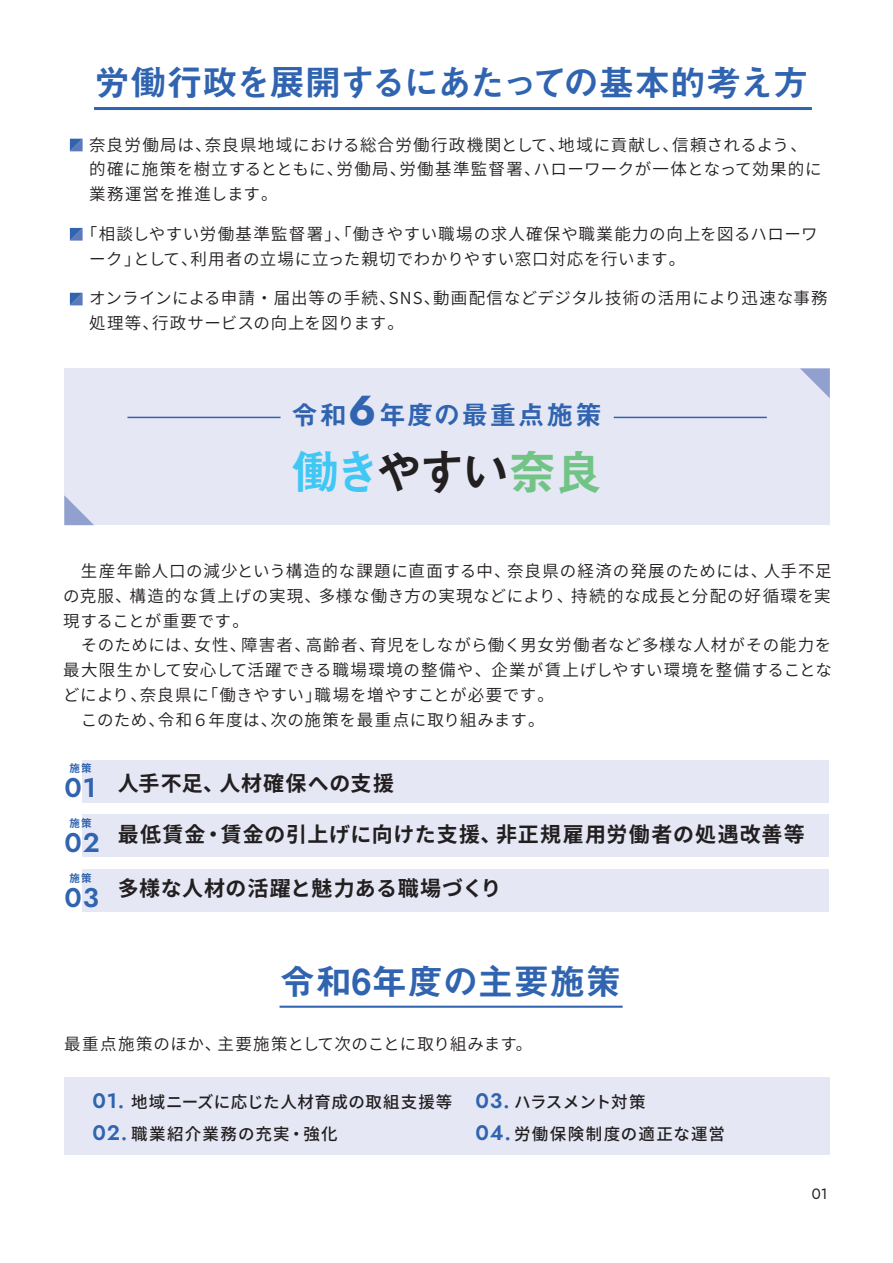
<style>
.page{position:relative;width:893px;height:1263px;background:#fff}
.page>*{position:absolute;margin:0;border:0;box-sizing:border-box;transform-origin:0 0}
.t1{font:48px "Midashi Go Pro MB31";letter-spacing:-.095em;color:#231f20}
.t2{font:36px "Midashi Go Pro MB31";letter-spacing:-.055em;color:#3064b0}
.t3{font:36px "Midashi Go Pro MB31";color:#3064b0}
.t4{font:27px "Midashi Go Pro MB31";letter-spacing:.045em;color:#3064b0}
.t5{font:27px "Jost Semi";color:#3064b0}
.t6{font:700 21px "Gen Shin Gothic";letter-spacing:.035em;color:#231f20}
.t7{font:16.5px/24.8px "Gen Shin Gothic";letter-spacing:.04em;color:#231f20}
.t8{font:500 16.5px/31px "Gen Shin Gothic";letter-spacing:.055em;color:#231f20}
.t9{font:500 16.5px "Gen Shin Gothic";letter-spacing:.035em;color:#231f20}
.t10{font:500 16.5px "Gen Shin Gothic";letter-spacing:.08em;color:#231f20}
.t11{font:15px "Jost";color:#231f20}
.t12{font:700 10.5px "Gen Shin Gothic";color:#3064b0}
.s1{font-family:"Jost";font-weight:700;font-size:42px}
.s2{color:#40c7f4}
.s3{color:#72c386}
.s4{font-family:"Jost Semi";font-weight:400;font-size:27px;color:#3064b0}
.s5{font-family:"Jost Semi";font-weight:400;font-size:21px;color:#3064b0}
</style>
<div class="page">
<div style="left:64px;top:1077px;width:766px;height:78px;background:#e5e8f4"></div>
<div style="left:82px;top:814px;width:746px;height:43px;background:#e5e8f4"></div>
<div style="left:82px;top:869px;width:746px;height:43px;background:#e5e8f4"></div>
<div style="left:82px;top:760px;width:746px;height:42px;background:#e5e8f4"></div>
<div style="left:64px;top:368px;width:766px;height:157px;background:#e5e8f4"></div>
<hr style="left:127px;top:417px;width:154px;height:1px;background:#3064b0">
<hr style="left:614px;top:417px;width:153px;height:1px;background:#3064b0">
<svg style="left:800px;top:368px;width:30px;height:30px"></svg>
<svg style="left:64px;top:495px;width:30px;height:30px"></svg>
<svg style="left:70px;top:139px;width:13px;height:12px"></svg>
<svg style="left:70px;top:228px;width:13px;height:13px"></svg>
<svg style="left:70px;top:293px;width:13px;height:12px"></svg>
<hr style="left:94px;top:107px;width:718px;height:3px;background:#3064b0">
<hr style="left:280px;top:1006px;width:343px;height:2px;background:#3064b0">
<p class="t2" style="left:94px;top:53px;width:716px">労働行政を展開するにあたっての基本的考え方</p>
<p class="t7" style="left:89px;top:132px;width:734px">奈良労働局は、奈良県地域における総合労働行政機関として、地域に貢献し、信頼されるよう、的確に施策を樹立するとともに、労働局、労働基準監督署、ハローワークが一体となって効果的に業務運営を推進します。</p>
<p class="t7" style="left:89px;top:221px;width:730px;text-indent:-8px">「相談しやすい労働基準監督署」、「働きやすい職場の求人確保や職業能力の向上を図るハローワーク」として、利用者の立場に立った親切でわかりやすい窓口対応を行います。</p>
<p class="t7" style="left:89px;top:286px;width:740px">オンラインによる申請・届出等の手続、SNS、動画配信などデジタル技術の活用により迅速な事務処理等、行政サービスの向上を図ります。</p>
<p class="t4" style="left:291px;top:393px;width:312px">令和<span class="s1">6</span>年度の最重点施策</p>
<p class="t1" style="left:292px;top:434px;width:313px"><span class="s2">働き</span>やすい<span class="s3">奈良</span></p>
<p class="t7" style="left:63px;top:559px;width:770px">　生産年齢人口の減少という構造的な課題に直面する中、奈良県の経済の発展のためには、人手不足の克服、構造的な賃上げの実現、多様な働き方の実現などにより、持続的な成長と分配の好循環を実現することが重要です。<br>　そのためには、女性、障害者、高齢者、育児をしながら働く男女労働者など多様な人材がその能力を最大限生かして安心して活躍できる職場環境の整備や、企業が賃上げしやすい環境を整備することなどにより、奈良県に「働きやすい」職場を増やすことが必要です。<br>　このため、令和６年度は、次の施策を最重点に取り組みます。</p>
<p class="t12" style="left:69px;top:761px;width:24px">施策</p>
<p class="t6" style="left:64px;top:767px;width:331px"><span class="s4">01</span> 人手不足、人材確保への支援</p>
<p class="t6" style="left:118px;top:819px;width:688px">最低賃金・賃金の引上げに向けた支援、非正規雇用労働者の処遇改善等</p>
<p class="t6" style="left:118px;top:872px;width:385px">多様な人材の活躍と魅力ある職場づくり</p>
<p class="t12" style="left:69px;top:815px;width:24px">施策</p>
<p class="t5" style="left:64px;top:824px;width:37px">02</p>
<p class="t12" style="left:69px;top:870px;width:24px">施策</p>
<p class="t5" style="left:64px;top:878px;width:36px">03</p>
<p class="t3" style="left:280px;top:953px;width:343px">令和6年度の主要施策</p>
<p class="t7" style="left:64px;top:1031px;width:469px">最重点施策のほか、主要施策として次のことに取り組みます。</p>
<p class="t9" style="left:92px;top:1090px;width:361px"><span class="s5">01.</span> 地域ニーズに応じた人材育成の取組支援等</p>
<p class="t10" style="left:92px;top:1121px;width:247px"><span class="s5">02.</span> 職業紹介業務の充実・強化</p>
<p class="t8" style="left:475px;top:1086px;width:251px"><span class="s5">03.</span> ハラスメント対策<br><span class="s5">04.</span>労働保険制度の適正な運営</p>
<p class="t11" style="left:812px;top:1183px;width:17px">01</p>
</div>
